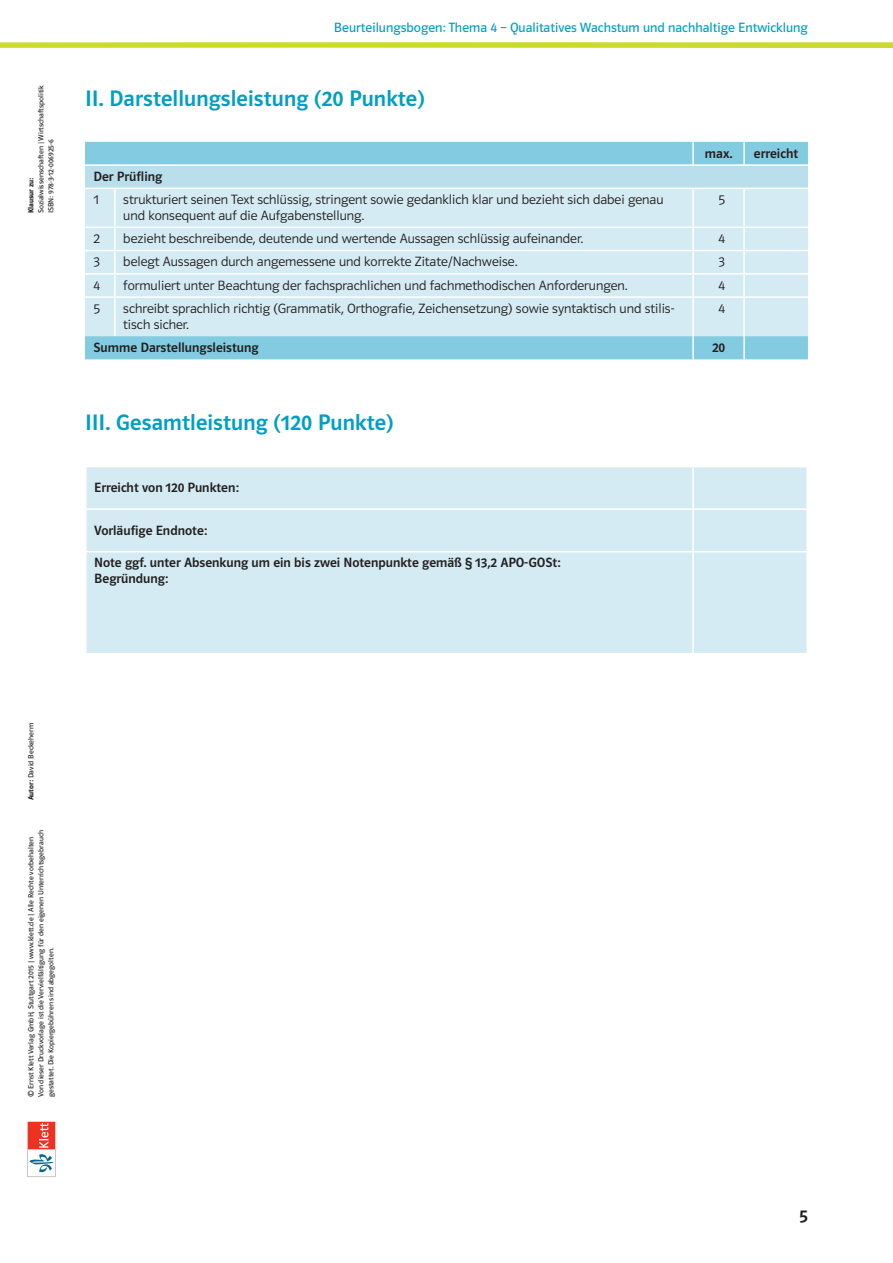
<style>
.page{position:relative;width:893px;height:1263px;background:#fff}
.page>*{position:absolute;margin:0;border:0;box-sizing:border-box;transform-origin:0 0}
.t1{font:22.5px "Polo ST11 K Krftg";letter-spacing:.005em;color:#009fc3}
.t2{font:18px "Polo ST11 K Krftg";color:#231f20}
.t3{font:13.5px/15.8px "Polo ST11 K Leicht";color:#231f20}
.t4{font:13.5px/15.8px "Polo ST11 K Krftg";color:#231f20}
.t5{font:13.5px "Polo ST11 K Buch";color:#009fc3}
.t6{font:7.5px/10.1px "Polo ST11 K Buch";color:#231f20}
.t7{font:7.5px "Polo ST11 K Hfett";color:#231f20}
.s1{font-family:"Polo ST11 K Leicht"}
.s2{font-family:"Polo ST11 K Hfett"}
</style>
<div class="page">
<svg style="left:28px;top:1122px;width:27px;height:55px"></svg>
<div style="left:85px;top:142px;width:723px;height:217px;background:#83cbe0"></div>
<div style="left:85px;top:165px;width:723px;height:23px;background:#badfec"></div>
<div style="left:85px;top:189px;width:723px;height:147px;background:#d5ebf3"></div>
<hr style="left:743px;top:142px;width:2px;height:22px;background:#fff">
<hr style="left:114px;top:189px;width:2px;height:38px;background:#fff">
<hr style="left:692px;top:189px;width:2px;height:38px;background:#fff">
<hr style="left:743px;top:189px;width:2px;height:38px;background:#fff">
<hr style="left:85px;top:227px;width:30px;height:1px;background:#fff">
<hr style="left:115px;top:227px;width:578px;height:1px;background:#fff">
<hr style="left:114px;top:228px;width:2px;height:22px;background:#fff">
<hr style="left:693px;top:227px;width:51px;height:1px;background:#fff">
<hr style="left:692px;top:228px;width:2px;height:22px;background:#fff">
<hr style="left:744px;top:227px;width:64px;height:1px;background:#fff">
<hr style="left:743px;top:228px;width:2px;height:22px;background:#fff">
<hr style="left:85px;top:250px;width:30px;height:1px;background:#fff">
<hr style="left:115px;top:250px;width:578px;height:1px;background:#fff">
<hr style="left:114px;top:251px;width:2px;height:22px;background:#fff">
<hr style="left:693px;top:250px;width:51px;height:1px;background:#fff">
<hr style="left:692px;top:251px;width:2px;height:22px;background:#fff">
<hr style="left:744px;top:250px;width:64px;height:1px;background:#fff">
<hr style="left:743px;top:251px;width:2px;height:22px;background:#fff">
<hr style="left:85px;top:273px;width:30px;height:2px;background:#fff">
<hr style="left:115px;top:273px;width:578px;height:2px;background:#fff">
<hr style="left:114px;top:275px;width:2px;height:21px;background:#fff">
<hr style="left:693px;top:273px;width:51px;height:2px;background:#fff">
<hr style="left:692px;top:275px;width:2px;height:21px;background:#fff">
<hr style="left:744px;top:273px;width:64px;height:2px;background:#fff">
<hr style="left:743px;top:275px;width:2px;height:21px;background:#fff">
<hr style="left:85px;top:296px;width:30px;height:2px;background:#fff">
<hr style="left:115px;top:296px;width:578px;height:2px;background:#fff">
<hr style="left:114px;top:298px;width:2px;height:38px;background:#fff">
<hr style="left:693px;top:296px;width:51px;height:2px;background:#fff">
<hr style="left:692px;top:298px;width:2px;height:38px;background:#fff">
<hr style="left:744px;top:296px;width:64px;height:2px;background:#fff">
<hr style="left:743px;top:298px;width:2px;height:38px;background:#fff">
<hr style="left:743px;top:336px;width:2px;height:23px;background:#fff">
<hr style="left:693px;top:164px;width:51px;height:2px;background:#fff">
<hr style="left:744px;top:164px;width:64px;height:2px;background:#fff">
<hr style="left:85px;top:188px;width:30px;height:1px;background:#fff">
<hr style="left:115px;top:188px;width:578px;height:1px;background:#fff">
<hr style="left:693px;top:188px;width:51px;height:1px;background:#fff">
<hr style="left:744px;top:188px;width:64px;height:1px;background:#fff">
<hr style="left:692px;top:142px;width:2px;height:22px;background:#fff">
<hr style="left:85px;top:164px;width:30px;height:2px;background:#fff">
<hr style="left:115px;top:164px;width:578px;height:2px;background:#fff">
<hr style="left:692px;top:336px;width:2px;height:23px;background:#fff">
<div style="left:87px;top:467px;width:719px;height:186px;background:#d5ebf3"></div>
<hr style="left:692px;top:467px;width:2px;height:41px;background:#fff">
<hr style="left:85px;top:508px;width:608px;height:2px;background:#fff">
<hr style="left:693px;top:508px;width:115px;height:2px;background:#fff">
<hr style="left:692px;top:510px;width:2px;height:41px;background:#fff">
<hr style="left:85px;top:551px;width:608px;height:1px;background:#fff">
<hr style="left:693px;top:551px;width:115px;height:1px;background:#fff">
<hr style="left:692px;top:552px;width:2px;height:101px;background:#fff">
<svg style="left:0;top:42px;width:893px;height:6px;background:#cedd3c"></svg>
<p class="t6" style="left:36px;top:213px;width:130px;rotate:-90deg">Sozialwissenschaften <span class="s1">|</span> Wirtschaftspolitik<br>ISBN: 978-3-12-006925-6</p>
<p class="t7" style="left:27px;top:213px;width:37px;rotate:-90deg">Klausur zu:</p>
<p class="t5" style="left:334px;top:20px;width:475px">Beurteilungsbogen: Thema 4 – Qualitatives Wachstum und nachhaltige Entwicklung</p>
<h1 class="t1" style="left:85px;top:86px;width:341px">II. Darstellungsleistung (20 Punkte)</h1>
<p class="t4" style="left:705px;top:145px;width:29px">max.</p>
<p class="t4" style="left:754px;top:145px;width:46px">erreicht</p>
<p class="t4" style="left:94px;top:169px;width:70px">Der Prüfling</p>
<p class="t3" style="left:94px;top:192px;width:7px">1</p>
<p class="t3" style="left:123px;top:192px;width:542px">strukturiert seinen Text schlüssig, stringent sowie gedanklich klar und bezieht sich dabei genau und konsequent auf die Aufgabenstellung.</p>
<p class="t3" style="left:719px;top:192px;width:8px">5</p>
<p class="t3" style="left:94px;top:231px;width:8px">2</p>
<p class="t3" style="left:123px;top:231px;width:461px">bezieht beschreibende, deutende und wertende Aussagen schlüssig aufeinander.</p>
<p class="t3" style="left:719px;top:231px;width:8px">4</p>
<p class="t3" style="left:94px;top:254px;width:8px">3</p>
<p class="t3" style="left:123px;top:254px;width:396px">belegt Aussagen durch angemessene und korrekte Zitate/Nachweise.</p>
<p class="t3" style="left:719px;top:254px;width:8px">3</p>
<p class="t3" style="left:94px;top:277px;width:8px">4</p>
<p class="t3" style="left:123px;top:277px;width:506px">formuliert unter Beachtung der fachsprachlichen und fachmethodischen Anforderungen.</p>
<p class="t3" style="left:719px;top:277px;width:8px">4</p>
<p class="t3" style="left:94px;top:301px;width:8px">5</p>
<p class="t3" style="left:123px;top:301px;width:553px">schreibt sprachlich richtig (Grammatik, Orthografie, Zeichensetzung) sowie syntaktisch und stilis&shy;tisch sicher.</p>
<p class="t3" style="left:719px;top:301px;width:8px">4</p>
<p class="t4" style="left:94px;top:340px;width:167px">Summe Darstellungsleistung</p>
<p class="t4" style="left:712px;top:340px;width:15px">20</p>
<h1 class="t1" style="left:85px;top:410px;width:310px">III. Gesamtleistung (120 Punkte)</h1>
<p class="t4" style="left:94px;top:480px;width:146px">Erreicht von 120 Punkten:</p>
<p class="t4" style="left:94px;top:522px;width:115px">Vorläufige Endnote:</p>
<p class="t4" style="left:94px;top:555px;width:468px">Note ggf. unter Absenkung um ein bis zwei Notenpunkte gemäß § 13,2 APO-GOSt:<br>Begründung:</p>
<p class="t6" style="left:26px;top:800px;width:79px;rotate:-90deg"><span class="s2">Autor:</span> David Beckeherm</p>
<p class="t6" style="left:26px;top:1097px;width:269px;rotate:-90deg">© Ernst Klett Verlag GmbH, Stuttgart 2015 | www.klett.de | Alle Rechte vorbehalten<br>Von dieser Druckvorlage ist die Vervielfältigung für den eigenen Unterrichtsgebrauch gestattet. Die Kopiergebühren sind abgegolten.</p>
<h2 class="t2" style="left:799px;top:1206px;width:10px">5</h2>
</div>
